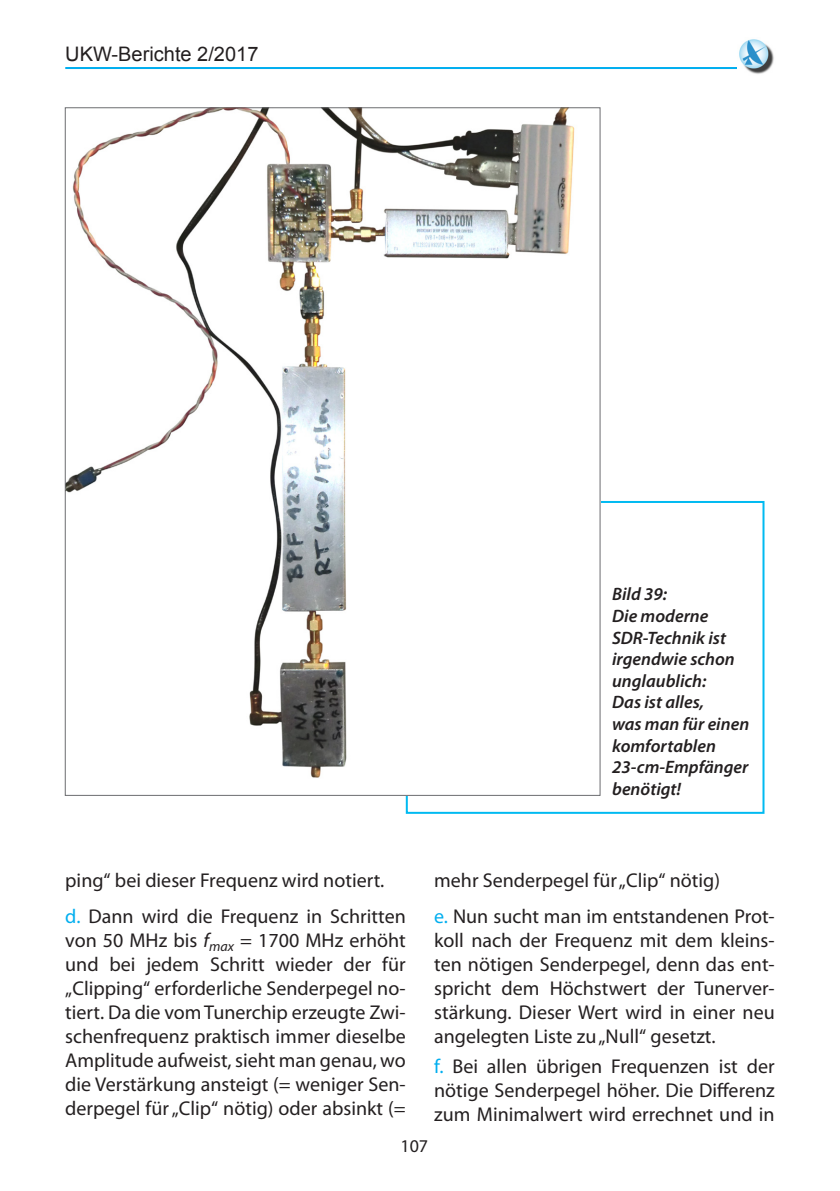
<style>
.page{position:relative;width:840px;height:1191px;background:#fff}
.page>*{position:absolute;margin:0;border:0;box-sizing:border-box;transform-origin:0 0}
.Bodytext{font:20px/24px "Myriad Pro";color:#231f20;text-align:justify}
.t1{font:20px "Arial";color:#231f20}
.Bildunterschrift{font:italic 600 18px/21.6px "Myriad Pro";color:#231f20}
.t2{font:18px "Myriad Pro";color:#231f20}
.s1{color:#00aeef}
.s2{font-style:italic}
</style>
<div class="page">
<hr style="left:65px;top:67px;width:709px;height:2px;background:#00aeef">
<img style="left:737px;top:39px;width:37px;height:35px">
<div style="left:405px;top:501px;width:359px;height:313px;border:2px solid #00baf1"></div>
<img style="left:67px;top:109px;width:531px;height:685px">
<p class="t1" style="left:65px;top:41px;width:195px">UKW-Berichte 2/2017</p>
<p class="Bildunterschrift" style="left:611px;top:583px;width:138px">Bild 39:<br>Die moderne<br>SDR-Technik ist irgendwie schon unglaublich:<br>Das ist alles,<br>was man für einen komfortablen<br>23-cm-Empfänger benötigt!</p>
<p class="Bodytext" style="left:65px;top:868px;width:320px">ping“ bei dieser Frequenz wird notiert.</p>
<p class="Bodytext" style="left:65px;top:903px;width:342px"><span class="s1">d.</span> Dann wird die Frequenz in Schritten von 50 MHz bis <span class="s2">f</span><sub>max</sub> = 1700 MHz erhöht und bei jedem Schritt wieder der für „Clipping“ erforderliche Senderpegel no&shy;tiert. Da die vom Tunerchip erzeugte Zwi&shy;schenfrequenz praktisch immer dieselbe Amplitude aufweist, sieht man genau, wo die Verstärkung ansteigt (= weniger Sen&shy;derpegel für „Clip“ nötig) oder absinkt (=</p>
<p class="Bodytext" style="left:434px;top:868px;width:287px">mehr Senderpegel für „Clip“ nötig)</p>
<p class="Bodytext" style="left:434px;top:903px;width:342px"><span class="s1">e.</span> Nun sucht man im entstandenen Prot&shy;koll nach der Frequenz mit dem kleins&shy;ten nötigen Senderpegel, denn das ent&shy;spricht dem Höchstwert der Tunerver&shy;stärkung. Dieser Wert wird in einer neu angelegten Liste zu „Null“ gesetzt.</p>
<p class="Bodytext" style="left:434px;top:1053px;width:342px"><span class="s1">f.</span> Bei allen übrigen Frequenzen ist der nötige Senderpegel höher. Die Differenz zum Minimalwert wird errechnet und in</p>
<p class="t2" style="left:400px;top:1134px;width:29px">107</p>
</div>
